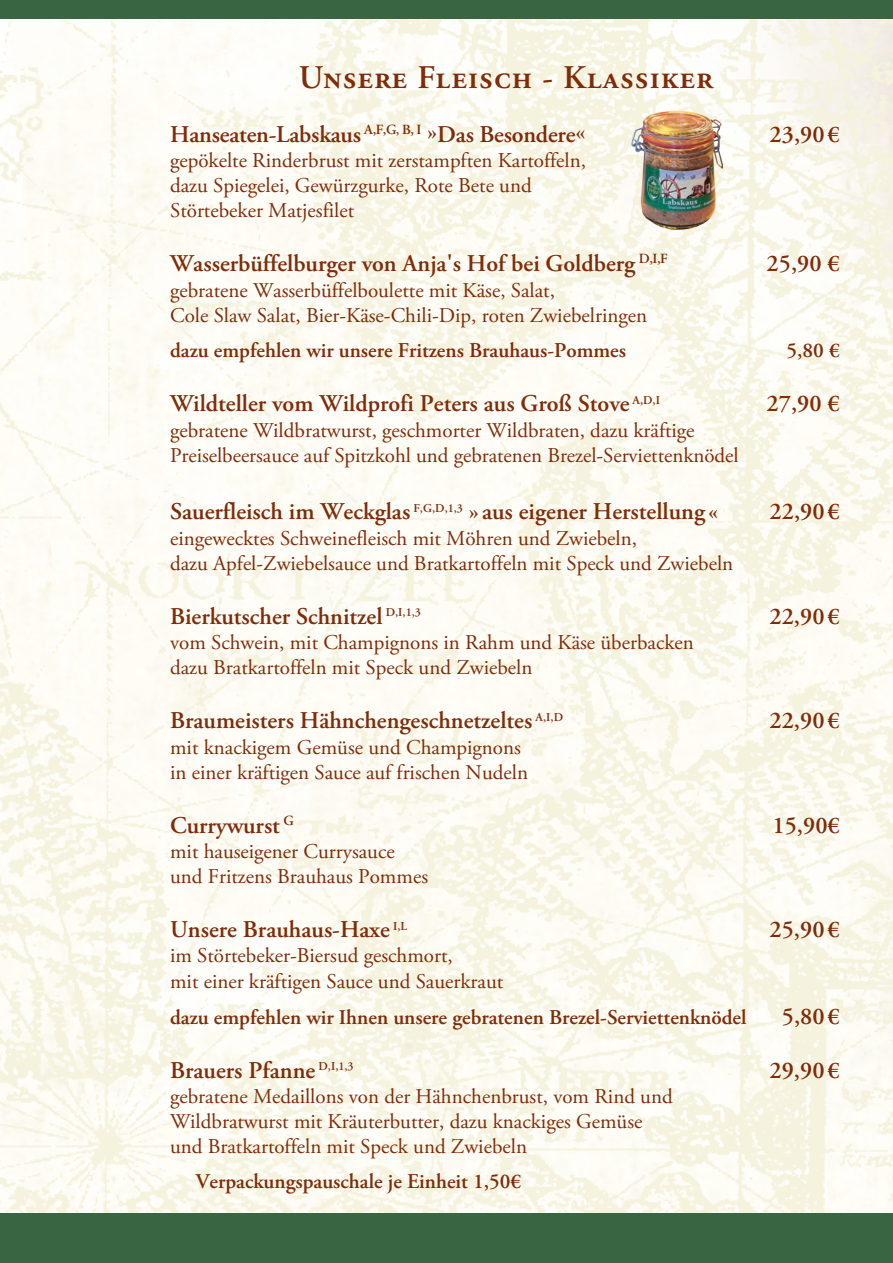
<style>
.page{position:relative;width:893px;height:1263px;background:#fff}
.page>*{position:absolute;margin:0;border:0;box-sizing:border-box;transform-origin:0 0}
.t1{font:600 33px "Adobe Garamond Pro";letter-spacing:.03em;color:#7f2c09}
.t2{font:600 24px "Adobe Garamond Pro";color:#7f2c09}
.t3{font:21px/25.2px "Adobe Garamond Pro";color:#7f2c09}
.t4{font:600 21px "Adobe Garamond Pro";color:#7f2c09}
</style>
<div class="page">
<img style="left:0;top:18px;width:893px;height:1195px">
<div style="left:0;top:0;width:893px;height:18px;background:#3a6542"></div>
<div style="left:0;top:1213px;width:893px;height:50px;background:#3a6542"></div>
<img style="left:629px;top:108px;width:101px;height:124px">
<h1 class="t1" style="left:299px;top:58px;width:416px">Unsere Fleisch - Klassiker</h1>
<p class="t2" style="left:170px;top:120px;width:417px">Hanseaten-Labskaus <sup>A,F,G,</sup> <sup>B,</sup> <sup>I</sup> »Das Besondere«</p>
<p class="t2" style="left:769px;top:120px;width:72px">23,90€</p>
<p class="t3" style="left:170px;top:148px;width:417px">gepökelte Rinderbrust mit zerstampften Kartoffeln, dazu Spiegelei, Gewürzgurke, Rote Bete und<br>Störtebeker Matjesfilet</p>
<p class="t2" style="left:170px;top:250px;width:499px">Wasserbüffelburger von Anja's Hof bei Goldberg <sup>D,I,F</sup></p>
<p class="t2" style="left:767px;top:250px;width:75px">25,90 €</p>
<p class="t3" style="left:170px;top:278px;width:478px">gebratene Wasserbüffelboulette mit Käse, Salat,<br>Cole Slaw Salat, Bier-Käse-Chili-Dip, roten Zwiebelringen</p>
<p class="t4" style="left:170px;top:339px;width:457px">dazu empfehlen wir unsere Fritzens Brauhaus-Pommes</p>
<p class="t4" style="left:786px;top:339px;width:55px">5,80 €</p>
<p class="t2" style="left:170px;top:390px;width:491px">Wildteller vom Wildprofi Peters aus Groß Stove <sup>A,D,I</sup></p>
<p class="t2" style="left:767px;top:390px;width:75px">27,90 €</p>
<p class="t3" style="left:170px;top:418px;width:570px">gebratene Wildbratwurst, geschmorter Wildbraten, dazu kräftige<br>Preiselbeersauce auf Spitzkohl und gebratenen Brezel-Serviettenknödel</p>
<p class="t2" style="left:170px;top:498px;width:550px">Sauerfleisch im Weckglas <sup>f,g</sup> <sup>,d</sup> <sup>,1,3</sup> » aus eigener Herstellung «</p>
<p class="t2" style="left:769px;top:498px;width:72px">22,90€</p>
<p class="t3" style="left:170px;top:526px;width:565px">eingewecktes Schweinefleisch mit Möhren und Zwiebeln,<br>dazu Apfel-Zwiebelsauce und Bratkartoffeln mit Speck und Zwiebeln</p>
<p class="t2" style="left:170px;top:602px;width:252px">Bierkutscher Schnitzel <sup>d</sup> <sup>,i,1,3</sup></p>
<p class="t2" style="left:769px;top:602px;width:72px">22,90€</p>
<p class="t3" style="left:170px;top:630px;width:525px">vom Schwein, mit Champignons in Rahm und Käse überbacken dazu Bratkartoffeln mit Speck und Zwiebeln</p>
<p class="t2" style="left:170px;top:707px;width:394px">Braumeisters Hähnchengeschnetzeltes <sup>a,i,D</sup></p>
<p class="t2" style="left:769px;top:707px;width:72px">22,90€</p>
<p class="t3" style="left:170px;top:735px;width:359px">mit knackigem Gemüse und Champignons in einer kräftigen Sauce auf frischen Nudeln</p>
<p class="t2" style="left:170px;top:811px;width:125px">Currywurst <sup>G</sup></p>
<p class="t2" style="left:772px;top:811px;width:69px">15,90€</p>
<p class="t3" style="left:170px;top:839px;width:260px">mit hauseigener Currysauce und Fritzens Brauhaus Pommes</p>
<p class="t2" style="left:170px;top:916px;width:237px">Unsere Brauhaus-Haxe <sup>i,l</sup></p>
<p class="t2" style="left:769px;top:916px;width:72px">25,90€</p>
<p class="t3" style="left:170px;top:944px;width:335px">im Störtebeker-Biersud geschmort,<br>mit einer kräftigen Sauce und Sauerkraut</p>
<p class="t4" style="left:170px;top:1005px;width:578px">dazu empfehlen wir Ihnen unsere gebratenen Brezel-Serviettenknödel</p>
<p class="t2" style="left:782px;top:1002px;width:60px">5,80€</p>
<p class="t2" style="left:170px;top:1056px;width:185px">Brauers Pfanne <sup>d</sup> <sup>,i,1,3</sup></p>
<p class="t2" style="left:769px;top:1056px;width:72px">29,90€</p>
<p class="t3" style="left:170px;top:1084px;width:504px">gebratene Medaillons von der Hähnchenbrust, vom Rind und<br>Wildbratwurst mit Kräuterbutter, dazu knackiges Gemüse und Bratkartoffeln mit Speck und Zwiebeln</p>
<p class="t4" style="left:196px;top:1169px;width:327px">Verpackungspauschale je Einheit 1,50€</p>
</div>
